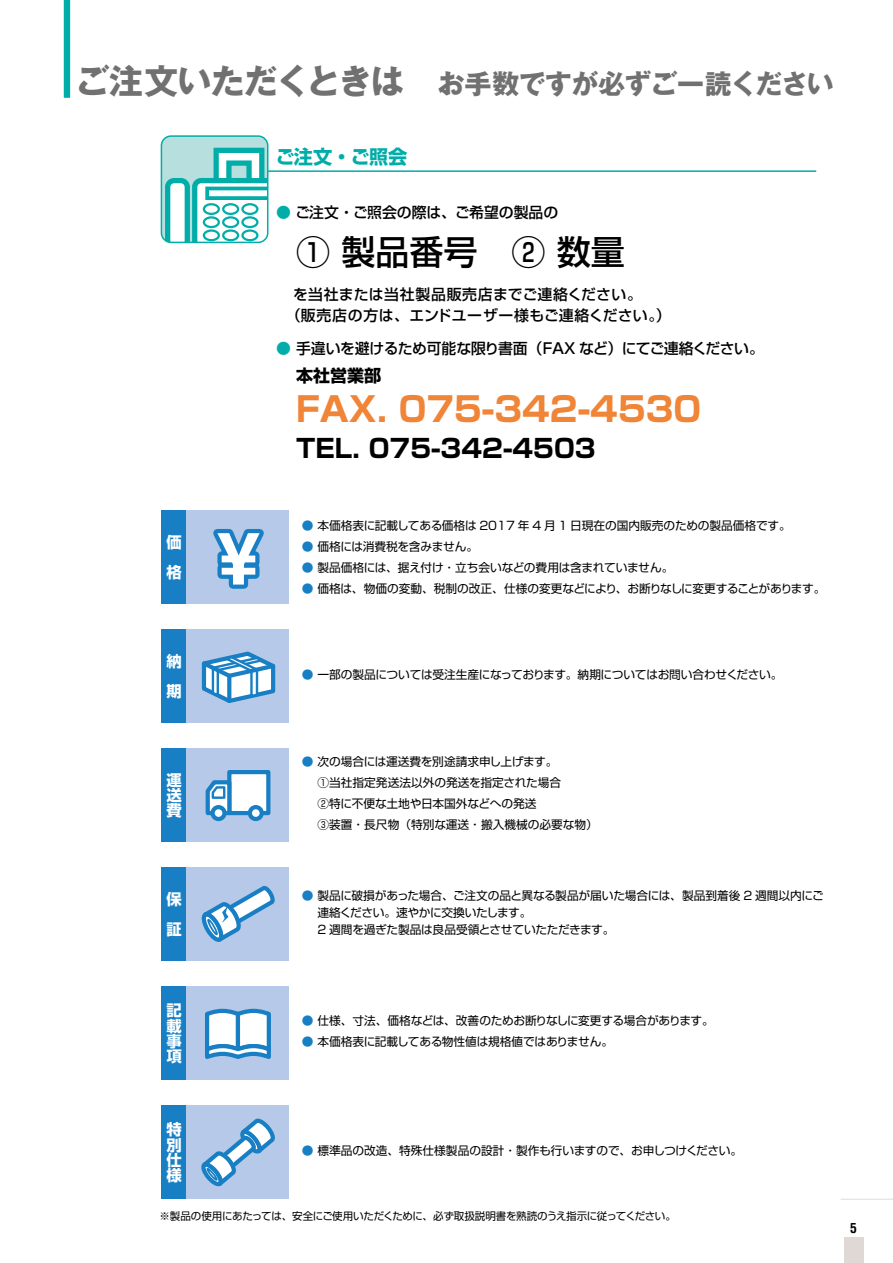
<style>
.page{position:relative;width:893px;height:1263px;background:#fff}
.page>*{position:absolute;margin:0;border:0;box-sizing:border-box;transform-origin:0 0}
.t1{font:700 34.05px "Shin Go Pro";color:#f08437}
.t2{font:500 34.05px "Shin Go Pro";color:#000}
.t3{font:700 27px "Gothic MB101 Pro";letter-spacing:-.025em;color:#727172}
.t4{font:700 25.5px "Shin Go Pro";color:#000}
.t5{font:700 19.2px "Shin Go Pro";letter-spacing:-.025em;color:#00ada9}
.t6{font:700 16.95px "Shin Go Pro";color:#000}
.t7{font:700 15.3px/15.3px "Shin Go Pro";color:#fff}
.t8{font:500 14.85px/21.3px "Shin Go Pro";letter-spacing:.02em;color:#000}
.t9{font:500 14.85px "Shin Go Pro";letter-spacing:-.03em;color:#000}
.t10{font:500 14.85px "Shin Go Pro";color:#000}
.t11{font:700 condensed 13.5px "Helvetica";color:#000}
.t12{font:11.7px/21.3px "Shin Go Pro";letter-spacing:-.01em;color:#000}
.t13{font:11.7px "Shin Go Pro";letter-spacing:-.03em;color:#000}
.t14{font:10.5px "Shin Go Pro";letter-spacing:-.03em;color:#000}
.s1{font-size:34.05px}
.s2{color:#00ada9}
.s3{color:#187fc4}
</style>
<div class="page">
<div style="left:844px;top:1237px;width:19px;height:26px;background:#dfd8d4"></div>
<hr style="left:841px;top:1199px;width:52px;height:1px;background:#dcdddd">
<div style="left:161px;top:510px;width:26px;height:94px;background:#187fc4"></div>
<div style="left:161px;top:629px;width:26px;height:94px;background:#187fc4"></div>
<div style="left:161px;top:748px;width:26px;height:94px;background:#187fc4"></div>
<div style="left:161px;top:867px;width:26px;height:94px;background:#187fc4"></div>
<div style="left:161px;top:986px;width:26px;height:94px;background:#187fc4"></div>
<div style="left:161px;top:1106px;width:26px;height:93px;background:#187fc4"></div>
<div style="left:187px;top:510px;width:102px;height:94px;background:#b6c9e8"></div>
<div style="left:187px;top:629px;width:102px;height:94px;background:#b6c9e8"></div>
<div style="left:187px;top:748px;width:102px;height:94px;background:#b6c9e8"></div>
<div style="left:187px;top:867px;width:102px;height:94px;background:#b6c9e8"></div>
<div style="left:187px;top:986px;width:102px;height:94px;background:#b6c9e8"></div>
<div style="left:187px;top:1106px;width:102px;height:93px;background:#b6c9e8"></div>
<div style="left:161px;top:136px;width:107px;height:106px;background:#b7dfdd;border-radius:10px"></div>
<hr style="left:268px;top:170px;width:548px;height:2px;background:#00ada9">
<svg style="left:165px;top:147px;width:103px;height:95px"></svg>
<svg style="left:204px;top:204px;width:15px;height:10px"></svg>
<div style="left:203px;top:203px;width:17px;height:12px;border:2px solid #00ada9;border-radius:50%"></div>
<svg style="left:223px;top:204px;width:15px;height:10px"></svg>
<div style="left:222px;top:203px;width:17px;height:12px;border:2px solid #00ada9;border-radius:50%"></div>
<svg style="left:242px;top:204px;width:15px;height:10px"></svg>
<div style="left:241px;top:203px;width:17px;height:12px;border:2px solid #00ada9;border-radius:50%"></div>
<svg style="left:204px;top:217px;width:15px;height:10px"></svg>
<div style="left:203px;top:216px;width:17px;height:12px;border:2px solid #00ada9;border-radius:50%"></div>
<svg style="left:223px;top:217px;width:15px;height:10px"></svg>
<div style="left:222px;top:216px;width:17px;height:12px;border:2px solid #00ada9;border-radius:50%"></div>
<svg style="left:242px;top:217px;width:15px;height:10px"></svg>
<div style="left:241px;top:216px;width:17px;height:12px;border:2px solid #00ada9;border-radius:50%"></div>
<svg style="left:204px;top:231px;width:15px;height:9px"></svg>
<div style="left:203px;top:229px;width:17px;height:12px;border:2px solid #00ada9;border-radius:50%"></div>
<svg style="left:223px;top:231px;width:15px;height:9px"></svg>
<div style="left:222px;top:229px;width:17px;height:12px;border:2px solid #00ada9;border-radius:50%"></div>
<svg style="left:242px;top:231px;width:15px;height:9px"></svg>
<div style="left:241px;top:229px;width:17px;height:12px;border:2px solid #00ada9;border-radius:50%"></div>
<div style="left:161px;top:135px;width:107px;height:108px;border:2px solid #00ada9;border-radius:10px"></div>
<svg style="left:213px;top:529px;width:51px;height:60px"></svg>
<svg style="left:201px;top:651px;width:75px;height:52px"></svg>
<svg style="left:227px;top:676px;width:4px;height:25px"></svg>
<div style="left:229px;top:772px;width:39px;height:41px;background:#fff"></div>
<div style="left:227px;top:770px;width:43px;height:45px;border:4px solid #187fc4"></div>
<svg style="left:205px;top:778px;width:29px;height:38px"></svg>
<div style="left:250px;top:807px;width:12px;height:12px;background:#fff;border-radius:50%"></div>
<div style="left:248px;top:805px;width:16px;height:16px;border:4px solid #187fc4;border-radius:50%"></div>
<svg style="left:213px;top:807px;width:11px;height:12px"></svg>
<div style="left:210px;top:805px;width:17px;height:16px;border:4px solid #187fc4;border-radius:50%"></div>
<svg style="left:201px;top:885px;width:74px;height:57px"></svg>
<svg style="left:201px;top:1118px;width:74px;height:69px"></svg>
<svg style="left:205px;top:1008px;width:66px;height:51px;background:#a1cae6"></svg>
<div style="left:64px;top:0;width:6px;height:98px;background:#00ada9"></div>
<h2 class="t3" style="left:75px;top:61px;width:760px"><span class="s1">ご注文いただくときは　</span>お手数ですが必ずご一読ください</h2>
<h3 class="t5" style="left:276px;top:141px;width:133px">ご注文・ご照会</h3>
<p class="t10" style="left:276px;top:200px;width:284px"><span class="s2">●</span> ご注文・ご照会の際は、ご希望の製品の</p>
<h1 class="t2" style="left:296px;top:224px;width:330px">① 製品番号　② 数量</h1>
<p class="t8" style="left:286px;top:282px;width:386px;text-indent:7px">を当社または当社製品販売店までご連絡ください。<br>（販売店の方は、エンドユーザー様もご連絡ください。）</p>
<p class="t9" style="left:276px;top:336px;width:489px"><span class="s2">●</span> 手違いを避けるため可能な限り書面（FAX など）にてご連絡ください。</p>
<h3 class="t6" style="left:296px;top:363px;width:87px">本社営業部</h3>
<h3 class="t7" style="left:166px;top:525px;width:17px;line-height:30.6px">価格</h3>
<h3 class="t7" style="left:166px;top:644px;width:16px;line-height:30.6px">納期</h3>
<h3 class="t7" style="left:166px;top:771px;width:17px;text-align:justify">運送費</h3>
<h3 class="t7" style="left:166px;top:882px;width:17px;line-height:30.6px">保証</h3>
<h1 class="t1" style="left:296px;top:382px;width:407px">FAX. 075-342-4530</h1>
<h3 class="t4" style="left:296px;top:428px;width:301px">TEL. 075-342-4503</h3>
<p class="t12" style="left:302px;top:513px;width:491px"><span class="s3">●</span> 本価格表に記載してある価格は 2017 年 4 月 1 日現在の国内販売のための製品価格です。</p>
<p class="t12" style="left:302px;top:534px;width:178px"><span class="s3">●</span> 価格には消費税を含みません。</p>
<p class="t12" style="left:302px;top:556px;width:373px"><span class="s3">●</span> 製品価格には、据え付け・立ち会いなどの費用は含まれていません。</p>
<p class="t12" style="left:302px;top:577px;width:525px"><span class="s3">●</span> 価格は、物価の変動、税制の改正、仕様の変更などにより、お断りなしに変更することがあります。</p>
<p class="t12" style="left:302px;top:662px;width:482px"><span class="s3">●</span> 一部の製品については受注生産になっております。納期についてはお問い合わせください。</p>
<p class="t12" style="left:317px;top:749px;width:282px;text-indent:-16px"><span class="s3">●</span> 次の場合には運送費を別途請求申し上げます。<br>①当社指定発送法以外の発送を指定された場合<br>②特に不便な土地や日本国外などへの発送<br>③装置・長尺物（特別な運送・搬入機械の必要な物）</p>
<p class="t12" style="left:317px;top:885px;width:508px;line-height:17px;text-indent:-16px"><span class="s3">●</span> 製品に破損があった場合、ご注文の品と異なる製品が届いた場合には、製品到着後 2 週間以内にご連絡ください。速やかに交換いたします。<br>2 週間を過ぎた製品は良品受領とさせていたただきます。</p>
<h3 class="t7" style="left:166px;top:1001px;width:17px;text-align:justify">記載事項</h3>
<h3 class="t7" style="left:166px;top:1120px;width:17px;text-align:justify">特別仕様</h3>
<p class="t13" style="left:302px;top:1011px;width:414px"><span class="s3">●</span> 仕様、寸法、価格などは、改善のためお断りなしに変更する場合があります。</p>
<p class="t12" style="left:302px;top:1030px;width:313px"><span class="s3">●</span> 本価格表に記載してある物性値は規格値ではありません。</p>
<p class="t12" style="left:302px;top:1138px;width:442px"><span class="s3">●</span> 標準品の改造、特殊仕様製品の設計・製作も行いますので、お申しつけください。</p>
<p class="t14" style="left:159px;top:1208px;width:518px">※製品の使用にあたっては、安全にご使用いただくために、必ず取扱説明書を熟読のうえ指示に従ってください。</p>
<p class="t11" style="left:850px;top:1220px;width:8px">5</p>
</div>
